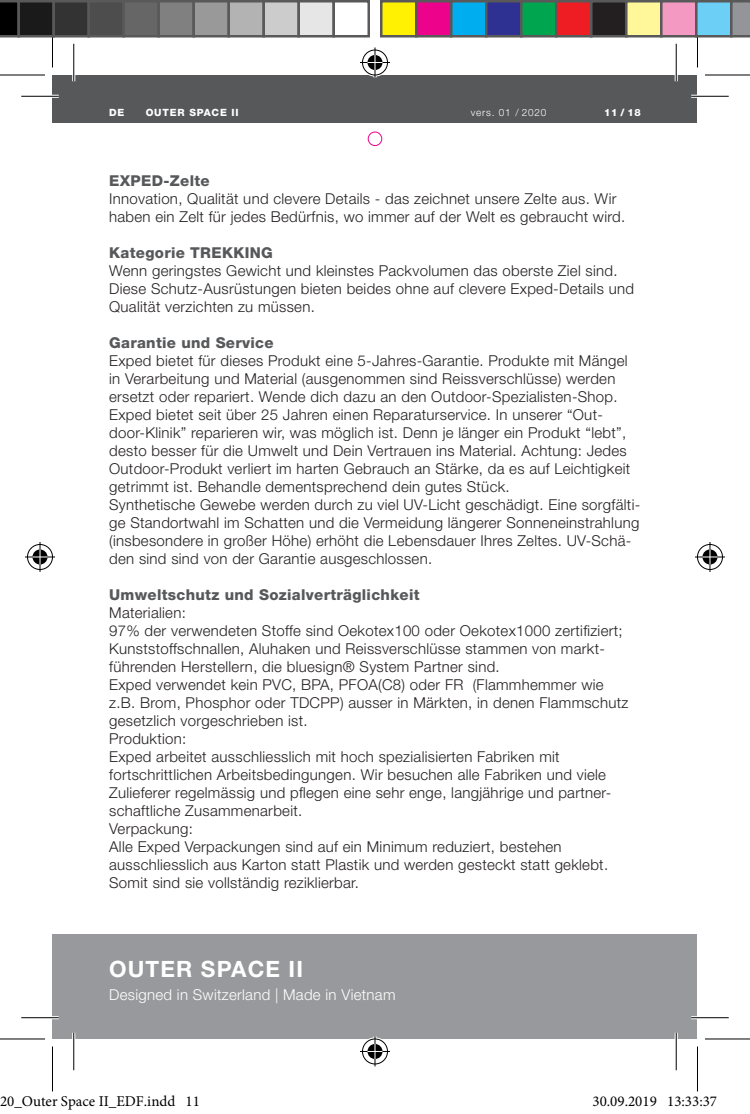
<style>
.page{position:relative;width:750px;height:1114px;background:#fff}
.page>*{position:absolute;margin:0;border:0;box-sizing:border-box;transform-origin:0 0}
.t1{font:700 22.5px "Helvetica Neue LT";letter-spacing:.05em;color:#fff}
.t2{font:300 15px/18px "Helvetica Neue LT";letter-spacing:.02em;color:#231f20}
.t3{font:800 15px "Helvetica Neue LT";letter-spacing:.02em;color:#57585a}
.t4{font:15px "Minion Pro";color:#000}
.t5{font:300 15px "Helvetica Neue LT";letter-spacing:.02em;color:#fff}
.t6{font:800 10px "Helvetica Neue LT";letter-spacing:.08em;color:#fff}
.t7{font:300 10px "Helvetica Neue LT";letter-spacing:.08em;color:#fff}
</style>
<div class="page">
<div style="left:52px;top:75px;width:645px;height:48px;background:#57585a"></div>
<div style="left:52px;top:935px;width:645px;height:104px;background:#97999c"></div>
<div style="left:368px;top:132px;width:14px;height:14px;border:1px solid #ed028c;border-radius:50%"></div>
<hr style="left:21px;top:95px;width:38px;height:3px;background:#fff">
<hr style="left:691px;top:95px;width:38px;height:3px;background:#fff">
<hr style="left:21px;top:1016px;width:38px;height:3px;background:#fff">
<hr style="left:691px;top:1016px;width:38px;height:3px;background:#fff">
<hr style="left:72px;top:44px;width:3px;height:37px;background:#fff">
<hr style="left:72px;top:1033px;width:3px;height:37px;background:#fff">
<hr style="left:675px;top:44px;width:3px;height:37px;background:#fff">
<hr style="left:675px;top:1033px;width:3px;height:37px;background:#fff">
<hr style="left:21px;top:96px;width:38px;height:1px;background:#000">
<hr style="left:691px;top:96px;width:38px;height:1px;background:#000">
<hr style="left:21px;top:1017px;width:38px;height:1px;background:#000">
<hr style="left:691px;top:1017px;width:38px;height:1px;background:#000">
<hr style="left:73px;top:44px;width:1px;height:37px;background:#000">
<hr style="left:73px;top:1033px;width:1px;height:37px;background:#000">
<hr style="left:676px;top:44px;width:1px;height:37px;background:#000">
<hr style="left:676px;top:1033px;width:1px;height:37px;background:#000">
<svg style="left:0;top:74px;width:45px;height:1px"></svg>
<svg style="left:705px;top:74px;width:45px;height:1px"></svg>
<hr style="left:0;top:75px;width:45px;height:1px;background:#000">
<hr style="left:705px;top:75px;width:45px;height:1px;background:#000">
<hr style="left:0;top:1038px;width:45px;height:1px;background:#000">
<hr style="left:705px;top:1038px;width:45px;height:1px;background:#000">
<hr style="left:52px;top:22px;width:1px;height:45px;background:#000">
<hr style="left:52px;top:1046px;width:1px;height:45px;background:#000">
<hr style="left:697px;top:22px;width:1px;height:45px;background:#000">
<hr style="left:697px;top:1046px;width:1px;height:45px;background:#000">
<div style="left:361px;top:48px;width:28px;height:29px;border:3px solid #fff;border-radius:50%"></div>
<hr style="left:360px;top:61px;width:30px;height:3px;background:#fff">
<svg style="left:373px;top:48px;width:4px;height:30px"></svg>
<div style="left:366px;top:53px;width:18px;height:19px;border:3px solid #fff;border-radius:50%"></div>
<div style="left:362px;top:50px;width:26px;height:25px;border:1px solid #000;border-radius:50%"></div>
<hr style="left:360px;top:62px;width:30px;height:1px;background:#000">
<hr style="left:375px;top:48px;width:1px;height:30px;background:#000">
<svg style="left:367px;top:55px;width:15px;height:15px"></svg>
<div style="left:361px;top:1037px;width:28px;height:28px;border:3px solid #fff;border-radius:50%"></div>
<hr style="left:360px;top:1050px;width:30px;height:3px;background:#fff">
<svg style="left:373px;top:1036px;width:4px;height:30px"></svg>
<div style="left:366px;top:1042px;width:18px;height:18px;border:3px solid #fff;border-radius:50%"></div>
<div style="left:362px;top:1038px;width:26px;height:26px;border:1px solid #000;border-radius:50%"></div>
<hr style="left:360px;top:1051px;width:30px;height:1px;background:#000">
<hr style="left:375px;top:1036px;width:1px;height:30px;background:#000">
<svg style="left:367px;top:1044px;width:15px;height:15px"></svg>
<div style="left:26px;top:543px;width:28px;height:28px;border:3px solid #fff;border-radius:50%"></div>
<hr style="left:25px;top:555px;width:30px;height:3px;background:#fff">
<svg style="left:38px;top:542px;width:4px;height:30px"></svg>
<div style="left:31px;top:548px;width:18px;height:18px;border:3px solid #fff;border-radius:50%"></div>
<div style="left:27px;top:544px;width:26px;height:26px;border:1px solid #000;border-radius:50%"></div>
<hr style="left:25px;top:556px;width:30px;height:1px;background:#000">
<hr style="left:40px;top:542px;width:1px;height:30px;background:#000">
<svg style="left:33px;top:549px;width:15px;height:15px"></svg>
<div style="left:696px;top:543px;width:28px;height:28px;border:3px solid #fff;border-radius:50%"></div>
<hr style="left:695px;top:555px;width:30px;height:3px;background:#fff">
<hr style="left:708px;top:542px;width:3px;height:30px;background:#fff">
<div style="left:701px;top:548px;width:18px;height:18px;border:3px solid #fff;border-radius:50%"></div>
<div style="left:697px;top:544px;width:26px;height:26px;border:1px solid #000;border-radius:50%"></div>
<hr style="left:695px;top:556px;width:30px;height:1px;background:#000">
<hr style="left:709px;top:542px;width:1px;height:30px;background:#000">
<svg style="left:702px;top:549px;width:15px;height:15px"></svg>
<svg style="left:0;top:0;width:17px;height:38px"></svg>
<div style="left:19px;top:1px;width:35px;height:35px;background:#1a1a1a"></div>
<div style="left:17px;top:0;width:38px;height:38px;border:2px solid #595959"></div>
<div style="left:54px;top:1px;width:35px;height:35px;background:#333"></div>
<div style="left:52px;top:0;width:38px;height:38px;border:2px solid #595959"></div>
<div style="left:89px;top:1px;width:35px;height:35px;background:#4d4d4d"></div>
<div style="left:87px;top:0;width:38px;height:38px;border:2px solid #595959"></div>
<div style="left:124px;top:1px;width:35px;height:35px;background:#666"></div>
<div style="left:122px;top:0;width:38px;height:38px;border:2px solid #595959"></div>
<div style="left:159px;top:1px;width:35px;height:35px;background:#808080"></div>
<div style="left:157px;top:0;width:38px;height:38px;border:2px solid #595959"></div>
<div style="left:194px;top:1px;width:35px;height:35px;background:#999"></div>
<div style="left:192px;top:0;width:38px;height:38px;border:2px solid #595959"></div>
<div style="left:229px;top:1px;width:35px;height:35px;background:#b3b3b3"></div>
<div style="left:227px;top:0;width:38px;height:38px;border:2px solid #595959"></div>
<div style="left:264px;top:1px;width:35px;height:35px;background:#ccc"></div>
<div style="left:262px;top:0;width:38px;height:38px;border:2px solid #595959"></div>
<div style="left:299px;top:1px;width:35px;height:35px;background:#e6e6e6"></div>
<div style="left:297px;top:0;width:38px;height:38px;border:2px solid #595959"></div>
<div style="left:332px;top:0;width:38px;height:38px;border:2px solid #595959"></div>
<div style="left:381px;top:1px;width:35px;height:35px;background:#fff101"></div>
<div style="left:380px;top:0;width:37px;height:38px;border:2px solid #595959"></div>
<div style="left:416px;top:1px;width:35px;height:35px;background:#ed028c"></div>
<div style="left:415px;top:0;width:37px;height:38px;border:2px solid #595959"></div>
<div style="left:451px;top:1px;width:35px;height:35px;background:#00aeef"></div>
<div style="left:450px;top:0;width:37px;height:38px;border:2px solid #595959"></div>
<div style="left:486px;top:1px;width:35px;height:35px;background:#2e3092"></div>
<div style="left:485px;top:0;width:37px;height:38px;border:2px solid #595959"></div>
<div style="left:521px;top:1px;width:35px;height:35px;background:#00a54f"></div>
<div style="left:520px;top:0;width:37px;height:38px;border:2px solid #595959"></div>
<div style="left:556px;top:1px;width:35px;height:35px;background:#ee1d23"></div>
<div style="left:555px;top:0;width:37px;height:38px;border:2px solid #595959"></div>
<div style="left:591px;top:1px;width:35px;height:35px;background:#231f20"></div>
<div style="left:590px;top:0;width:37px;height:38px;border:2px solid #595959"></div>
<div style="left:626px;top:1px;width:35px;height:35px;background:#fff79a"></div>
<div style="left:625px;top:0;width:37px;height:38px;border:2px solid #595959"></div>
<div style="left:661px;top:1px;width:35px;height:35px;background:#f499c2"></div>
<div style="left:660px;top:0;width:37px;height:38px;border:2px solid #595959"></div>
<div style="left:696px;top:1px;width:35px;height:35px;background:#6bcff6"></div>
<div style="left:695px;top:0;width:37px;height:38px;border:2px solid #595959"></div>
<svg style="left:730px;top:0;width:20px;height:38px"></svg>
<p class="t6" style="left:109px;top:106px;width:17px">DE</p>
<p class="t6" style="left:146px;top:106px;width:95px">OUTER SPACE II</p>
<p class="t7" style="left:471px;top:106px;width:77px">vers. 01 / 2020</p>
<p class="t6" style="left:604px;top:106px;width:38px">11/18</p>
<p class="t3" style="left:109px;top:171px;width:102px">EXPED-Zelte</p>
<p class="t2" style="left:109px;top:189px;width:517px">Innovation, Qualität und clevere Details - das zeichnet unsere Zelte aus. Wir haben ein Zelt für jedes Bedürfnis, wo immer auf der Welt es gebraucht wird.</p>
<p class="t3" style="left:109px;top:243px;width:165px">Kategorie TREKKING</p>
<p class="t2" style="left:109px;top:261px;width:526px">Wenn geringstes Gewicht und kleinstes Packvolumen das oberste Ziel sind.<br>Diese Schutz-Ausrüstungen bieten beides ohne auf clevere Exped-Details und<br>Qualität verzichten zu müssen.</p>
<p class="t3" style="left:109px;top:333px;width:166px">Garantie und Service</p>
<p class="t2" style="left:109px;top:351px;width:533px">Exped bietet für dieses Produkt eine 5-Jahres-Garantie. Produkte mit Mängel in Verarbeitung und Material (ausgenommen sind Reissverschlüsse) werden ersetzt oder repariert. Wende dich dazu an den Outdoor-Spezialisten-Shop.<br>Exped bietet seit über 25 Jahren einen Reparaturservice. In unserer “Out&shy;door-Klinik” reparieren wir, was möglich ist. Denn je länger ein Produkt “lebt”, desto besser für die Umwelt und Dein Vertrauen ins Material. Achtung: Jedes Outdoor-Produkt verliert im harten Gebrauch an Stärke, da es auf Leichtigkeit getrimmt ist. Behandle dementsprechend dein gutes Stück.<br>Synthetische Gewebe werden durch zu viel UV-Licht geschädigt. Eine sorgfälti&shy;ge Standortwahl im Schatten und die Vermeidung längerer Sonneneinstrahlung (insbesondere in großer Höhe) erhöht die Lebensdauer Ihres Zeltes. UV-Schä&shy;den sind sind von der Garantie ausgeschlossen.</p>
<p class="t3" style="left:109px;top:585px;width:312px">Umweltschutz und Sozialverträglichkeit</p>
<p class="t2" style="left:109px;top:603px;width:521px">Materialien:<br>97% der verwendeten Stoffe sind Oekotex100 oder Oekotex1000 zertifiziert; Kunststoffschnallen, Aluhaken und Reissverschlüsse stammen von markt&shy;führenden Herstellern, die bluesign® System Partner sind.<br>Exped verwendet kein PVC, BPA, PFOA(C8) oder FR (Flammhemmer wie z.B. Brom, Phosphor oder TDCPP) ausser in Märkten, in denen Flammschutz gesetzlich vorgeschrieben ist.<br>Produktion:<br>Exped arbeitet ausschliesslich mit hoch spezialisierten Fabriken mit fortschrittlichen Arbeitsbedingungen. Wir besuchen alle Fabriken und viele Zulieferer regelmässig und pflegen eine sehr enge, langjährige und partner&shy;schaftliche Zusammenarbeit.<br>Verpackung:<br>Alle Exped Verpackungen sind auf ein Minimum reduziert, bestehen ausschliesslich aus Karton statt Plastik und werden gesteckt statt geklebt.<br>Somit sind sie vollständig reziklierbar.</p>
<h1 class="t1" style="left:109px;top:955px;width:195px">OUTER SPACE II</h1>
<p class="t5" style="left:109px;top:985px;width:288px">Designed in Switzerland | Made in Vietnam</p>
<p class="t4" style="left:0;top:1091px;width:201px">20_Outer Space II_EDF.indd 11</p>
<p class="t4" style="left:592px;top:1091px;width:126px">30.09.2019 13:33:37</p>
</div>
